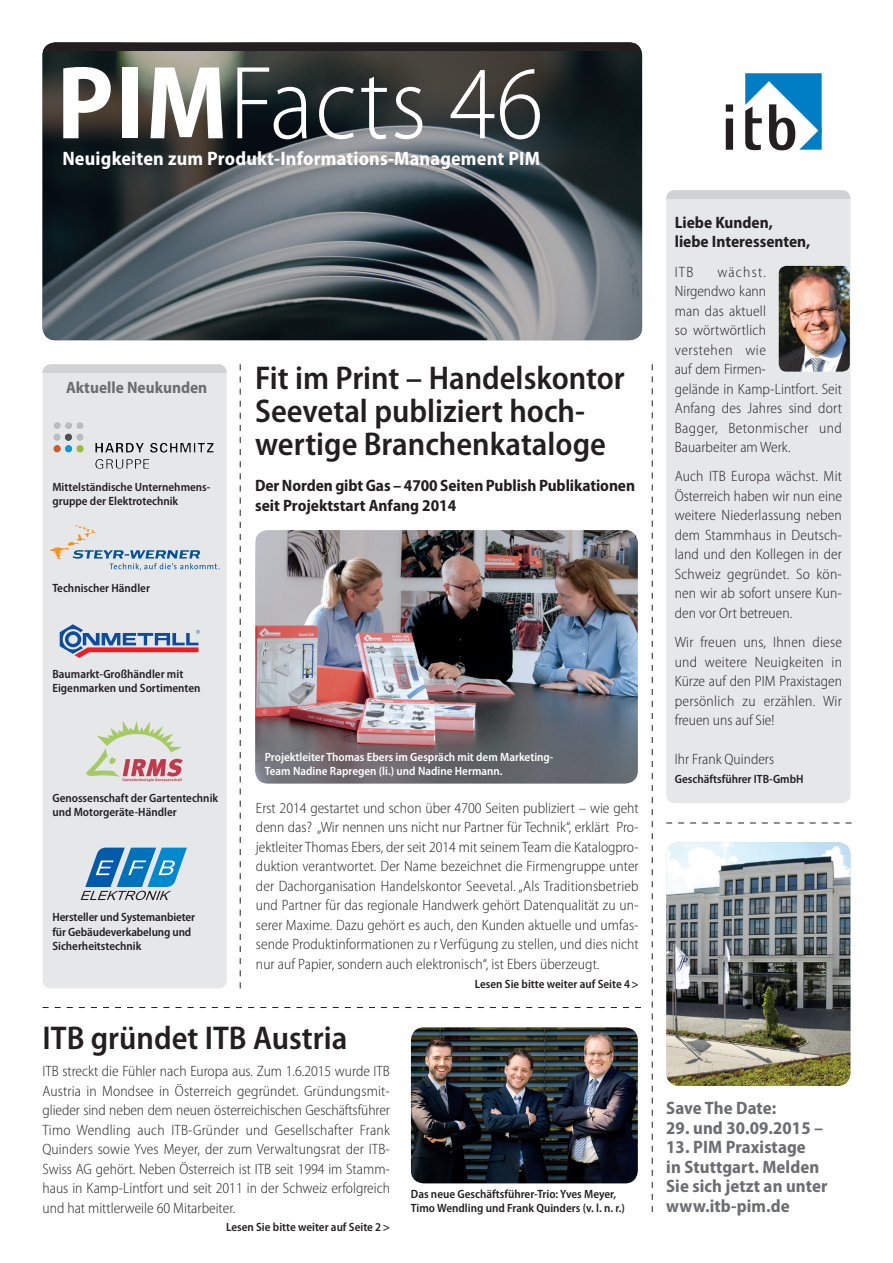
<style>
.page{position:relative;width:893px;height:1263px;background:#fff}
.page>*{position:absolute;margin:0;border:0;box-sizing:border-box;transform-origin:0 0}
.t1{font:300 semi-condensed 105px "Myriad Pro";letter-spacing:.015em;color:#fff}
.t2{font:600 semi-condensed 33px/33px "Myriad Pro";color:#231f20}
.t3{font:700 semi-condensed 19.5px "Myriad Pro";letter-spacing:.01em;color:#fff}
.t4{font:700 semi-condensed 18px/19.5px "Myriad Pro";letter-spacing:.005em;color:#6c6d70}
.t5{font:700 semi-condensed 16.5px/19.5px "Myriad Pro";letter-spacing:-.005em;color:#231f20}
.t6{font:700 semi-condensed 16.5px "Myriad Pro";color:#6c6d70}
.t7{font:300 semi-condensed 15px/19.5px "Myriad Pro";letter-spacing:.005em;color:#231f20;text-align:justify}
.t8{font:600 semi-condensed 12px/14.4px "Myriad Pro";color:#231f20}
.t9{font:600 semi-condensed 12px/14.4px "Myriad Pro";color:#fff}
.s1{font-weight:700}
</style>
<div class="page">
<img style="left:43px;top:51px;width:599px;height:289px">
<div style="left:43px;top:364px;width:184px;height:624px;background:#e6e7e9;border-radius:9px"></div>
<div style="left:43px;top:364px;width:184px;height:9px;background:#d1d2d4"></div>
<div style="left:43px;top:43px;width:599px;height:8px;background:#231f20"></div>
<div style="left:666px;top:190px;width:184px;height:613px;background:#e6e7e9;border-radius:9px"></div>
<div style="left:666px;top:190px;width:184px;height:9px;background:#d1d2d4"></div>
<svg style="left:726px;top:104px;width:7px;height:46px"></svg>
<svg style="left:745px;top:73px;width:77px;height:77px"></svg>
<svg style="left:652px;top:364px;width:1px;height:848px"></svg>
<svg style="left:240px;top:364px;width:1px;height:624px"></svg>
<svg style="left:43px;top:1007px;width:598px;height:1px"></svg>
<svg style="left:666px;top:823px;width:185px;height:1px"></svg>
<img style="left:53px;top:422px;width:31px;height:7px">
<img style="left:666px;top:842px;width:184px;height:244px">
<img style="left:779px;top:266px;width:71px;height:106px">
<img style="left:255px;top:530px;width:383px;height:254px">
<img style="left:411px;top:1027px;width:227px;height:156px">
<svg style="left:60px;top:624px;width:140px;height:34px"></svg>
<svg style="left:86px;top:721px;width:97px;height:61px"></svg>
<svg style="left:81px;top:848px;width:106px;height:52px"></svg>
<svg style="left:50px;top:525px;width:169px;height:45px"></svg>
<h1 class="t1" style="left:57px;top:47px;width:488px"><span class="s1">PIM</span>Facts 46</h1>
<h3 class="t3" style="left:62px;top:148px;width:479px">Neuigkeiten zum Produkt-Informations-Management PIM</h3>
<p class="t6" style="left:66px;top:378px;width:143px">Aktuelle Neukunden</p>
<p class="t8" style="left:52px;top:480px;width:160px">Mittelständische Unternehmens&shy;gruppe der Elektrotechnik</p>
<p class="t8" style="left:52px;top:580px;width:99px">Technischer Händler</p>
<p class="t8" style="left:52px;top:667px;width:150px">Baumarkt-Großhändler mit<br>Eigenmarken und Sortimenten</p>
<p class="t8" style="left:52px;top:791px;width:167px">Genossenschaft der Gartentechnik und Motorgeräte-Händler</p>
<p class="t8" style="left:52px;top:910px;width:144px">Hersteller und Systemanbieter für Gebäudeverkabelung und<br>Sicherheitstechnik</p>
<h2 class="t2" style="left:255px;top:362px;width:371px">Fit im Print – Handelskontor<br>Seevetal publiziert hoch&shy;wertige Branchenkataloge</h2>
<p class="t5" style="left:255px;top:476px;width:381px">Der Norden gibt Gas – 4700 Seiten Publish Publikationen seit Projektstart Anfang 2014</p>
<p class="t9" style="left:265px;top:750px;width:290px">Projektleiter Thomas Ebers im Gespräch mit dem Marketing-<br>Team Nadine Rapregen (li.) und Nadine Hermann.</p>
<p class="t7" style="left:256px;top:798px;width:384px">Erst 2014 gestartet und schon über 4700 Seiten publiziert – wie geht denn das? „Wir nennen uns nicht nur Partner für Technik“, erklärt Pro&shy;jektleiter Thomas Ebers, der seit 2014 mit seinem Team die Katalogpro&shy;duktion verantwortet. Der Name bezeichnet die Firmengruppe unter der Dachorganisation Handelskontor Seevetal. „Als Traditionsbetrieb und Partner für das regionale Handwerk gehört Datenqualität zu un&shy;serer Maxime. Dazu gehört es auch, den Kunden aktuelle und umfas&shy;sende Produktinformationen zu r Verfügung zu stellen, und dies nicht nur auf Papier, sondern auch elektronisch“, ist Ebers überzeugt.</p>
<p class="t8" style="left:475px;top:977px;width:165px">Lesen Sie bitte weiter auf Seite 4&gt;</p>
<h2 class="t2" style="left:43px;top:1022px;width:306px">ITB gründet ITB Austria</h2>
<p class="t7" style="left:43px;top:1062px;width:349px">ITB streckt die Fühler nach Europa aus. Zum 1.6.2015 wurde ITB Austria in Mondsee in Österreich gegründet. Gründungsmit&shy;glieder sind neben dem neuen österreichischen Geschäftsführer Timo Wendling auch ITB-Gründer und Gesellschafter Frank Quinders sowie Yves Meyer, der zum Verwaltungsrat der ITB-Swiss AG gehört. Neben Österreich ist ITB seit 1994 im Stamm&shy;haus in Kamp-Lintfort und seit 2011 in der Schweiz erfolgreich und hat mittlerweile 60 Mitarbeiter.</p>
<p class="t8" style="left:226px;top:1219px;width:165px">Lesen Sie bitte weiter auf Seite 2&gt;</p>
<p class="t8" style="left:411px;top:1186px;width:216px">Das neue Geschäftsführer-Trio: Yves Meyer,<br>Timo Wendling und Frank Quinders (v. l. n. r.)</p>
<p class="t5" style="left:675px;top:213px;width:137px">Liebe Kunden, liebe Interessenten,</p>
<p class="t7" style="left:675px;top:262px;width:20px">ITB</p>
<p class="t7" style="left:675px;top:262px;width:169px;text-align:left;text-indent:43px">wächst.<br>Nirgendwo kann<br>man das aktuell<br>so wörtwörtlich<br>verstehen wie<br>auf dem Firmen-<br>gelände in Kamp-Lintfort. Seit<br>Anfang des Jahres sind dort<br>Bagger, Betonmischer und<br>Bauarbeiter am Werk.</p>
<p class="t7" style="left:675px;top:467px;width:169px">Auch ITB Europa wächst. Mit Österreich haben wir nun eine weitere Niederlassung neben dem Stammhaus in Deutsch&shy;land und den Kollegen in der Schweiz gegründet. So kön&shy;nen wir ab sofort unsere Kun&shy;den vor Ort betreuen.</p>
<p class="t7" style="left:675px;top:633px;width:169px">Wir freuen uns, Ihnen diese und weitere Neuigkeiten in Kürze auf den PIM Praxistagen persönlich zu erzählen. Wir freuen uns auf Sie!</p>
<p class="t7" style="left:675px;top:750px;width:101px">Ihr Frank Quinders</p>
<p class="t8" style="left:675px;top:772px;width:130px">Geschäftsführer ITB-GmbH</p>
<p class="t4" style="left:666px;top:1099px;width:112px">Save The Date:</p>
<p class="t4" style="left:666px;top:1118px;width:158px">29. und 30.09.2015 –</p>
<p class="t4" style="left:666px;top:1138px;width:163px">13. PIM Praxistage<br>in Stuttgart. Melden<br>Sie sich jetzt an unter www.itb-pim.de</p>
</div>
